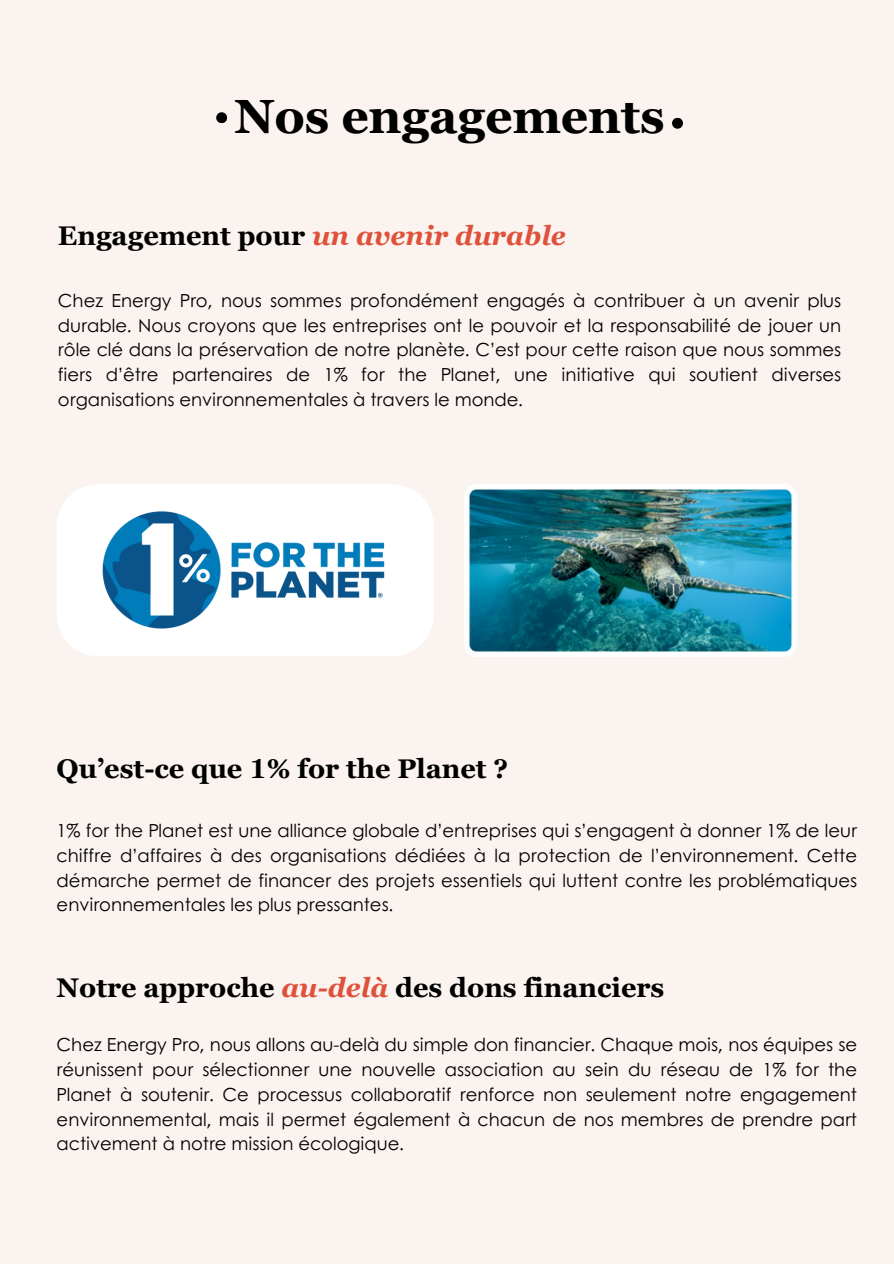
<style>
.page{position:relative;width:894px;height:1264px;background:#fff}
.page>*{position:absolute;margin:0;border:0;box-sizing:border-box;transform-origin:0 0}
.t1{font:700 48px "Georgia Pro";letter-spacing:-.005em;color:#000}
.t2{font:700 27px "Georgia Pro";color:#000}
.t3{font:italic 700 27px "Georgia Pro";color:#df513a}
.t4{font:18px/24.8px "Century Gothic";color:#000;text-align:justify}
.s1{font-style:normal;color:#000}
.s2{font-style:italic;color:#df513a}
</style>
<div class="page">
<div style="left:0;top:0;width:893px;height:1263px;background:#faf3ef"></div>
<div style="left:216px;top:112px;width:11px;height:11px;background:#000;border-radius:50%"></div>
<div style="left:671px;top:118px;width:11px;height:11px;background:#000;border-radius:50%"></div>
<svg style="left:57px;top:484px;width:377px;height:172px;fill:#fff"></svg>
<img style="left:89px;top:497px;width:309px;height:145px">
<img style="left:464px;top:484px;width:332px;height:172px">
<p class="t1" style="left:234px;top:89px;width:431px">Nos engagements</p>
<p class="t3" style="left:58px;top:220px;width:509px"><span class="s1">Engagement pour</span> un avenir durable</p>
<p class="t4" style="left:58px;top:287px;width:784px">Chez Energy Pro, nous sommes profondément engagés à contribuer à un avenir plus durable. Nous croyons que les entreprises ont le pouvoir et la responsabilité de jouer un rôle clé dans la préservation de notre planète. C’est pour cette raison que nous sommes fiers d’être partenaires de 1% for the Planet, une initiative qui soutient diverses organisations environnementales à travers le monde.</p>
<h2 class="t2" style="left:57px;top:753px;width:453px">Qu’est-ce que 1% for the Planet ?</h2>
<p class="t4" style="left:57px;top:817px;width:801px">1% for the Planet est une alliance globale d’entreprises qui s’engagent à donner 1% de leur chiffre d’affaires à des organisations dédiées à la protection de l’environnement. Cette démarche permet de financer des projets essentiels qui luttent contre les problématiques environnementales les plus pressantes.</p>
<h2 class="t2" style="left:57px;top:972px;width:609px">Notre approche <span class="s2">au-delà</span> des dons financiers</h2>
<p class="t4" style="left:57px;top:1031px;width:801px">Chez Energy Pro, nous allons au-delà du simple don financier. Chaque mois, nos équipes se réunissent pour sélectionner une nouvelle association au sein du réseau de 1% for the Planet à soutenir. Ce processus collaboratif renforce non seulement notre engagement environnemental, mais il permet également à chacun de nos membres de prendre part activement à notre mission écologique.</p>
</div>
